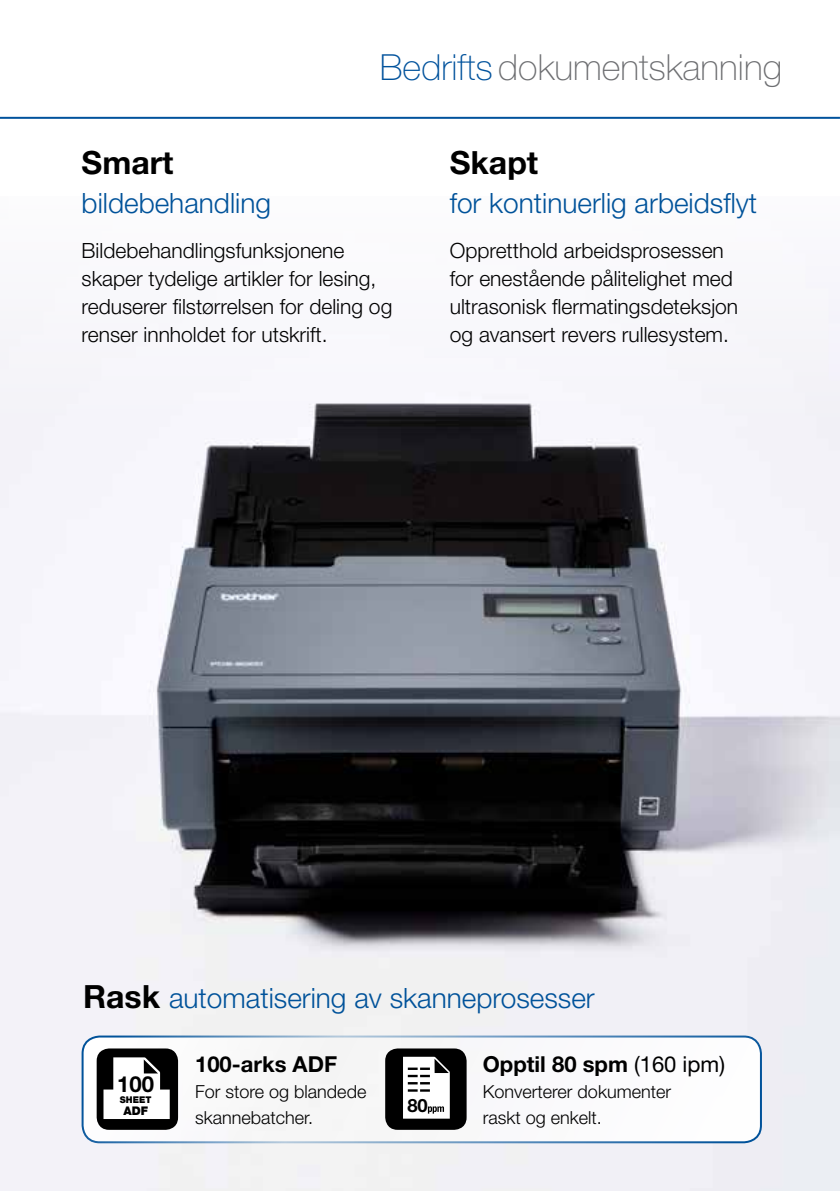
<style>
.page{position:relative;width:840px;height:1191px;background:#fff}
.page>*{position:absolute;margin:0;border:0;box-sizing:border-box;transform-origin:0 0}
.t1{font:100 36px "Helvetica Neue LT Pro";color:#6d6e71}
.t2{font:700 32px "Helvetica Neue LT Pro";color:#000}
.t3{font:300 28px "Helvetica Neue LT Pro";color:#00529a}
.t4{font:700 22.2px "Helvetica Neue LT Pro";color:#000}
.t5{font:700 22px "Helvetica Neue LT Pro";color:#000}
.t6{font:300 21px/28px "Helvetica Neue LT Pro";color:#000}
.t7{font:700 18.4px "Helvetica Neue LT Pro";color:#000}
.t8{font:300 18px/26px "Helvetica Neue LT Pro";color:#000}
.t9{font:900 12px "Helvetica Neue LT Pro";color:#000}
.t10{font:900 9.2px "Helvetica Neue LT Pro";color:#000}
.s1{color:#00529c}
.s2{font-weight:700;font-size:32px;color:#000}
.s3{font-weight:400}
</style>
<div class="page">
<img style="left:0;top:299px;width:839px;height:892px">
<div style="left:82px;top:1036px;width:678px;height:106px;background:#fff;border-radius:17px"></div>
<div style="left:81px;top:1035px;width:680px;height:108px;border:2px solid #00529a;border-radius:17px"></div>
<hr style="left:0;top:117px;width:839px;height:2px;background:#00529c">
<div style="left:97px;top:1048px;width:81px;height:81px;background:#000;border-radius:12px"></div>
<svg style="left:103px;top:1057px;width:67px;height:62px"></svg>
<div style="left:385px;top:1048px;width:81px;height:81px;background:#000;border-radius:12px"></div>
<svg style="left:403px;top:1056px;width:46px;height:62px;background:#d3d3d3"></svg>
<h1 class="t1" style="left:380px;top:46px;width:403px"><span class="s1">Bedrifts</span> dokumentskanning</h1>
<h2 class="t2" style="left:81px;top:143px;width:93px">Smart</h2>
<h3 class="t3" style="left:81px;top:186px;width:191px">bildebehandling</h3>
<p class="t6" style="left:81px;top:236px;width:312px">Bildebehandlingsfunksjonene skaper tydelige artikler for lesing, reduserer filstørrelsen for deling og renser innholdet for utskrift.</p>
<h2 class="t2" style="left:449px;top:143px;width:90px">Skapt</h2>
<h3 class="t3" style="left:449px;top:186px;width:308px">for kontinuerlig arbeidsflyt</h3>
<p class="t6" style="left:449px;top:236px;width:290px">Oppretthold arbeidsprosessen for enestående pålitelighet med ultrasonisk flermatingsdeteksjon og avansert revers rullesystem.</p>
<h3 class="t3" style="left:83px;top:981px;width:513px"><span class="s2">Rask</span> automatisering av skanneprosesser</h3>
<p class="t5" style="left:195px;top:1050px;width:143px">100-arks ADF</p>
<p class="t8" style="left:195px;top:1078px;width:173px">For store og blandede skannebatcher.</p>
<p class="t4" style="left:117px;top:1070px;width:38px">100</p>
<p class="t10" style="left:120px;top:1094px;width:33px">SHEET</p>
<p class="t9" style="left:123px;top:1103px;width:26px">ADF</p>
<p class="t7" style="left:407px;top:1093px;width:22px">80</p>
<p class="t5" style="left:482px;top:1050px;width:243px">Opptil 80 spm <span class="s3">(160 ipm)</span></p>
<p class="t8" style="left:482px;top:1078px;width:190px">Konverterer dokumenter raskt og enkelt.</p>
</div>
